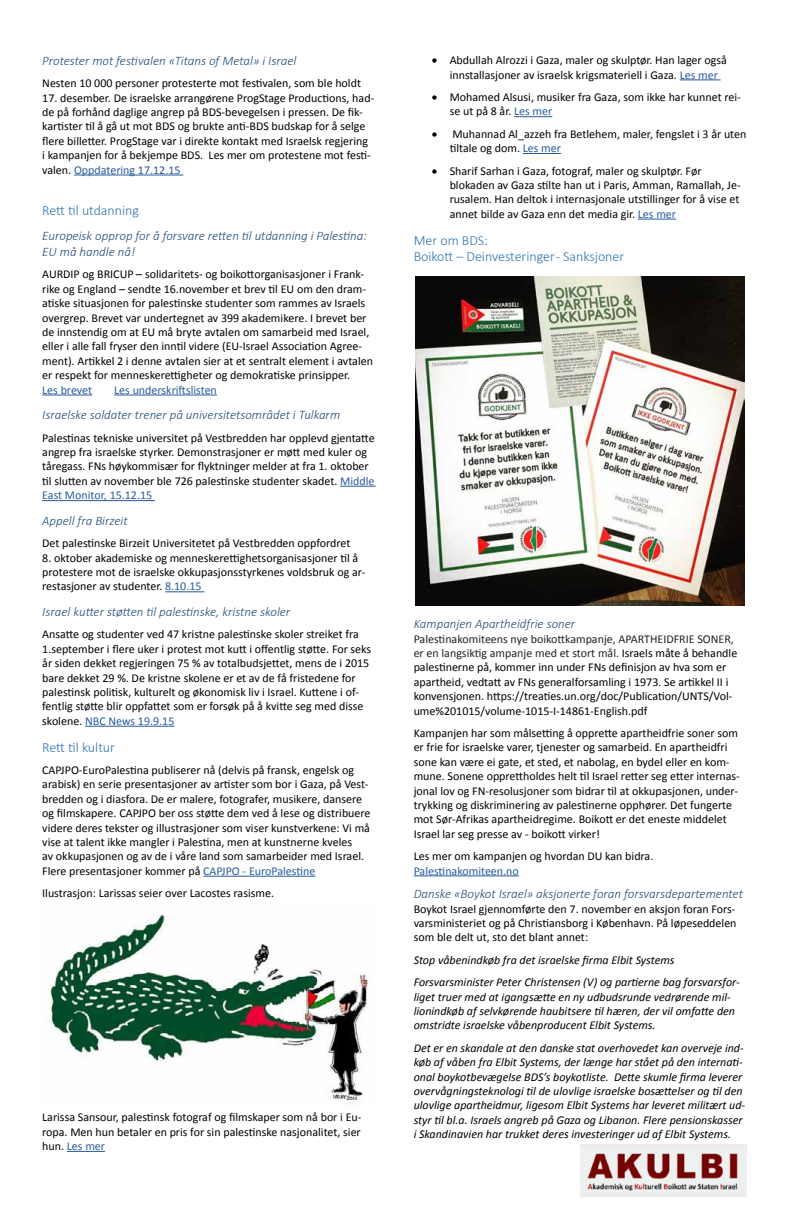
<style>
.page{position:relative;width:792px;height:1224px;background:#fff}
.page>*{position:absolute;margin:0;border:0;box-sizing:border-box;transform-origin:0 0}
.t1{font:300 14px/16.8px "Calibri";color:#2e74b5}
.t2{font:italic 300 13px/15.6px "Calibri";color:#1f4d78}
.t3{font:12px/14.4px "Calibri";color:#000}
.t4{font:italic 12px/14.4px "Calibri";color:#000}
.t5{font:12px "Calibri";color:#275b9b}
.s1{color:#275b9b}
.s2{color:#222}
</style>
<div class="page">
<hr style="left:74px;top:175px;width:109px;height:1px;background:#275b9b">
<hr style="left:42px;top:395px;width:50px;height:1px;background:#275b9b">
<hr style="left:114px;top:395px;width:103px;height:1px;background:#275b9b">
<hr style="left:340px;top:486px;width:36px;height:1px;background:#275b9b">
<hr style="left:42px;top:500px;width:113px;height:1px;background:#275b9b">
<hr style="left:165px;top:591px;width:39px;height:1px;background:#275b9b">
<hr style="left:85px;top:726px;width:89px;height:1px;background:#275b9b">
<hr style="left:203px;top:876px;width:112px;height:1px;background:#275b9b">
<hr style="left:67px;top:1151px;width:38px;height:1px;background:#275b9b">
<hr style="left:680px;top:80px;width:41px;height:1px;background:#275b9b">
<hr style="left:514px;top:116px;width:38px;height:1px;background:#275b9b">
<hr style="left:523px;top:153px;width:38px;height:1px;background:#275b9b">
<hr style="left:638px;top:219px;width:38px;height:1px;background:#275b9b">
<hr style="left:414px;top:876px;width:105px;height:1px;background:#275b9b">
<div style="left:580px;top:1144px;width:167px;height:52px;background:#eeefef"></div>
<img style="left:587px;top:1152px;width:152px;height:40px">
<img style="left:44px;top:913px;width:324px;height:191px">
<img style="left:416px;top:277px;width:329px;height:329px">
<p class="t2" style="left:42px;top:53px;width:256px">Protester mot festivalen «Titans of Metal» i Israel</p>
<p class="t3" style="left:42px;top:76px;width:320px">Nesten 10 000 personer protesterte mot festivalen, som ble holdt</p>
<p class="t3" style="left:42px;top:91px;width:334px">17. desember. De israelske arrangørene ProgStage Productions, had&shy;de på forhånd daglige angrep på BDS-bevegelsen i pressen. De fik&shy;kartister til å gå ut mot BDS og brukte anti-BDS budskap for å selge flere billetter. ProgStage var i direkte kontakt med Israelsk regjering<br>i kampanjen for å bekjempe BDS. Les mer om protestene mot festi&shy;valen. <span class="s1">Oppdatering 17.12.15</span></p>
<p class="t1" style="left:42px;top:202px;width:98px">Rett til utdanning</p>
<p class="t2" style="left:42px;top:228px;width:326px">Europeisk opprop for å forsvare retten til utdanning i Palestina:<br>EU må handle nå!</p>
<p class="t3" style="left:42px;top:267px;width:332px">AURDIP og BRICUP – solidaritets- og boikottorganisasjoner i Frank&shy;rike og England – sendte 16.november et brev til EU om den dram&shy;atiske situasjonen for palestinske studenter som rammes av Israels overgrep. Brevet var undertegnet av 399 akademikere. I brevet ber de innstendig om at EU må bryte avtalen om samarbeid med Israel, eller i alle fall fryser den inntil videre (EU-Israel Association Agree&shy;ment). Artikkel 2 i denne avtalen sier at et sentralt element i avtalen er respekt for menneskerettigheter og demokratiske prinsipper.</p>
<p class="t5" style="left:42px;top:382px;width:51px">Les brevet</p>
<p class="t5" style="left:114px;top:382px;width:104px">Les underskriftslisten</p>
<p class="t2" style="left:42px;top:407px;width:299px">Israelske soldater trener på universitetsområdet i Tulkarm</p>
<p class="t3" style="left:42px;top:431px;width:334px">Palestinas tekniske universitet på Vestbredden har opplevd gjentatte angrep fra israelske styrker. Demonstrasjoner er møtt med kuler og tåregass. FNs høykommisær for flyktninger melder at fra 1. oktober til slutten av november ble 726 palestinske studenter skadet. <span class="s1">Middle East Monitor, 15.12.15</span></p>
<p class="t2" style="left:42px;top:513px;width:87px">Appell fra Birzeit</p>
<p class="t3" style="left:42px;top:536px;width:310px">Det palestinske Birzeit Universitetet på Vestbredden oppfordret</p>
<p class="t3" style="left:42px;top:551px;width:325px">8. oktober akademiske og menneskerettighetsorganisasjoner til å protestere mot de israelske okkupasjonsstyrkenes voldsbruk og ar&shy;restasjoner av studenter. <span class="s1">8.10.15</span></p>
<p class="t2" style="left:42px;top:604px;width:250px">Israel kutter støtten til palestinske, kristne skoler</p>
<p class="t3" style="left:42px;top:627px;width:331px">Ansatte og studenter ved 47 kristne palestinske skoler streiket fra 1.september i flere uker i protest mot kutt i offentlig støtte. For seks år siden dekket regjeringen 75 % av totalbudsjettet, mens de i 2015 bare dekket 29 %. De kristne skolene er et av de få fristedene for palestinsk politisk, kulturelt og økonomisk liv i Israel. Kuttene i of&shy;fentlig støtte blir oppfattet som er forsøk på å kvitte seg med disse skolene. <span class="s1">NBC News 19.9.15</span></p>
<p class="t1" style="left:42px;top:738px;width:74px">Rett til kultur</p>
<p class="t3" style="left:42px;top:763px;width:330px">CAPJPO-EuroPalestina publiserer nå (delvis på fransk, engelsk og arabisk) en serie presentasjoner av artister som bor i Gaza, på Vest&shy;bredden og i diasfora. De er malere, fotografer, musikere, dansere og filmskapere. CAPJPO ber oss støtte dem ved å lese og distribuere videre deres tekster og illustrasjoner som viser kunstverkene: Vi må vise at talent ikke mangler i Palestina, men at kunstnerne kveles<br>av okkupasjonen og av de i våre land som samarbeider med Israel.<br>Flere presentasjoner kommer på <span class="s1">CAPJPO - EuroPalestine</span></p>
<p class="t3" style="left:42px;top:886px;width:233px">Ilustrasjon: Larissas seier over Lacostes rasisme.</p>
<p class="t3" style="left:42px;top:1110px;width:321px;text-align:justify">Larissa Sansour, palestinsk fotograf og filmskaper som nå bor i Eu&shy;ropa. Men hun betaler en pris for sin palestinske nasjonalitet, sier hun. <span class="s1">Les mer</span></p>
<p class="t3" style="left:450px;top:53px;width:279px;text-indent:-18px">• Abdullah Alrozzi i Gaza, maler og skulptør. Han lager også innstallasjoner av israelsk krigsmateriell i Gaza. <span class="s1">Les mer</span></p>
<p class="t3" style="left:450px;top:90px;width:293px;text-indent:-18px">• Mohamed Alsusi, musiker fra Gaza, som ikke har kunnet rei&shy;se ut på 8 år. <span class="s1">Les mer</span></p>
<p class="t3" style="left:450px;top:127px;width:298px;text-indent:-18px">• Muhannad Al_azzeh fra Betlehem, maler, fengslet i 3 år uten tiltale og dom. <span class="s1">Les mer</span></p>
<p class="t3" style="left:450px;top:163px;width:293px;text-indent:-18px">• Sharif Sarhan i Gaza, fotograf, maler og skulptør. Før blokaden av Gaza stilte han ut i Paris, Amman, Ramallah, Je&shy;rusalem. Han deltok i internasjonale utstillinger for å vise et annet bilde av Gaza enn det media gir. <span class="s1">Les mer</span></p>
<p class="t1" style="left:414px;top:231px;width:212px">Mer om BDS:<br>Boikott – Deinvesteringer - Sanksjoner</p>
<p class="t2" style="left:414px;top:616px;width:163px">Kampanjen Apartheidfrie soner</p>
<p class="t3" style="left:414px;top:631px;width:325px"><span class="s2">Palestinakomiteens nye boikottkampanje, APARTHEIDFRIE SONER, er en langsiktig ampanje med et stort mål.</span> Israels måte å behandle palestinerne på, kommer inn under FNs definisjon av hva som er apartheid, vedtatt av FNs generalforsamling i 1973. Se artikkel II i konvensjonen. https://treaties.un.org/doc/Publication/UNTS/Vol&shy;ume%201015/volume-1015-I-14861-English.pdf</p>
<p class="t3" style="left:414px;top:726px;width:328px">Kampanjen har som målsetting å opprette apartheidfrie soner som er frie for israelske varer, tjenester og samarbeid. En apartheidfri sone kan være ei gate, et sted, et nabolag, en bydel eller en kom&shy;mune. Sonene opprettholdes helt til Israel retter seg etter internas&shy;jonal lov og FN-resolusjoner som bidrar til at okkupasjonen, under&shy;trykking og diskriminering av palestinerne opphører. Det fungerte mot Sør-Afrikas apartheidregime. Boikott er det eneste middelet Israel lar seg presse av - boikott virker!</p>
<p class="t3" style="left:414px;top:849px;width:241px">Les mer om kampanjen og hvordan DU kan bidra.</p>
<p class="t5" style="left:414px;top:863px;width:107px">Palestinakomiteen.no</p>
<p class="t2" style="left:414px;top:886px;width:331px">Danske «Boykot Israel» aksjonerte foran forsvarsdepartementet</p>
<p class="t3" style="left:414px;top:901px;width:324px;text-align:justify">Boykot Israel gjennomførte den 7. november en aksjon foran Fors&shy;varsministeriet og på Christiansborg i København. På løpeseddelen som ble delt ut, sto det blant annet:</p>
<p class="t4" style="left:414px;top:948px;width:328px;line-height:22.4px">Stop våbenindkøb fra det israelske firma Elbit Systems<br>Forsvarsminister Peter Christensen (V) og partierne bag forsvarsfor-</p>
<p class="t4" style="left:414px;top:989px;width:323px">liget truer med at igangsætte en ny udbudsrunde vedrørende mil&shy;lionindkøb af selvkørende haubitsere til hæren, der vil omfatte den omstridte israelske våbenproducent Elbit Systems.</p>
<p class="t4" style="left:414px;top:1040px;width:333px">Det er en skandale at den danske stat overhovedet kan overveje ind&shy;køb af våben fra Elbit Systems, der længe har stået på den internati&shy;onal boykotbevægelse BDS’s boykotliste. Dette skumle firma leverer overvågningsteknologi til de ulovlige israelske bosættelser og til den ulovlige apartheidmur, ligesom Elbit Systems har leveret militært ud&shy;styr til bl.a. Israels angreb på Gaza og Libanon. Flere pensionskasser i Skandinavien har trukket deres investeringer ud af Elbit Systems.</p>
</div>
